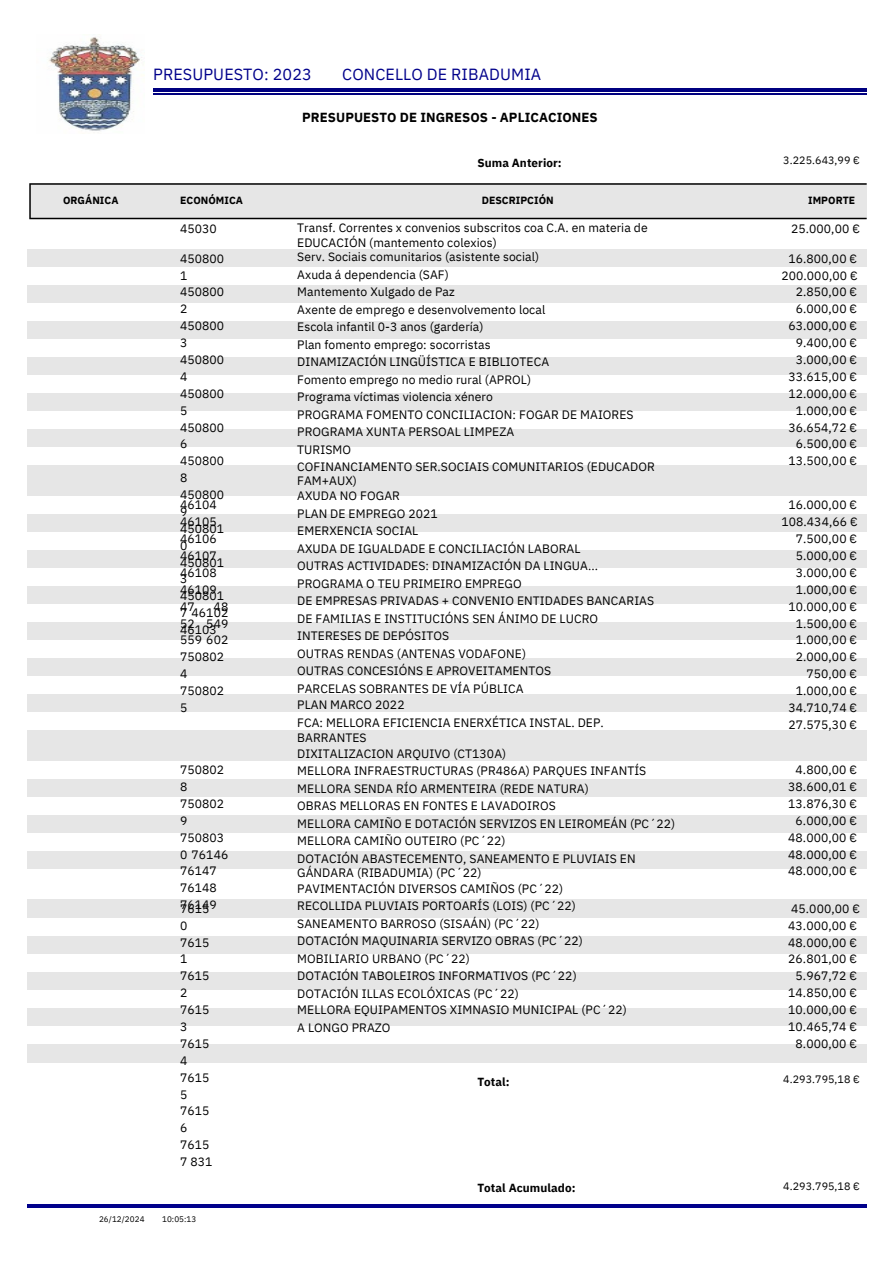
<style>
.page{position:relative;width:894px;height:1264px;background:#fff}
.page>*{position:absolute;margin:0;border:0;box-sizing:border-box;transform-origin:0 0}
.t1{font:16.05px "IBM Plex Sans";letter-spacing:.005em;color:#00008b}
.t2{font:700 13.05px "IBM Plex Sans";letter-spacing:.005em;color:#000}
.t3{font:12.15px/16.8px "IBM Plex Sans";letter-spacing:.005em;color:#000}
.t4{font:700 11.7px "IBM Plex Sans";letter-spacing:.005em;color:#000}
.t5{font:10.65px "IBM Plex Sans";letter-spacing:.005em;color:#000}
.t6{font:700 10.35px "IBM Plex Sans";letter-spacing:.005em;color:#000}
.t7{font:8.1px "IBM Plex Sans";letter-spacing:.005em;color:#000}
</style>
<div class="page">
<hr style="left:27px;top:1204px;width:839px;height:3px;background:#00008b">
<div style="left:27px;top:250px;width:839px;height:18px;background:#e6e6e6"></div>
<div style="left:27px;top:286px;width:839px;height:18px;background:#e6e6e6"></div>
<div style="left:27px;top:322px;width:839px;height:18px;background:#e6e6e6"></div>
<div style="left:27px;top:358px;width:839px;height:18px;background:#e6e6e6"></div>
<div style="left:27px;top:394px;width:839px;height:18px;background:#e6e6e6"></div>
<div style="left:27px;top:430px;width:839px;height:18px;background:#e6e6e6"></div>
<div style="left:27px;top:466px;width:839px;height:30px;background:#e6e6e6"></div>
<div style="left:27px;top:514px;width:839px;height:18px;background:#e6e6e6"></div>
<div style="left:27px;top:550px;width:839px;height:18px;background:#e6e6e6"></div>
<div style="left:27px;top:586px;width:839px;height:18px;background:#e6e6e6"></div>
<div style="left:27px;top:622px;width:839px;height:18px;background:#e6e6e6"></div>
<div style="left:27px;top:658px;width:839px;height:18px;background:#e6e6e6"></div>
<div style="left:27px;top:694px;width:839px;height:18px;background:#e6e6e6"></div>
<div style="left:27px;top:730px;width:839px;height:31px;background:#e6e6e6"></div>
<div style="left:27px;top:779px;width:839px;height:18px;background:#e6e6e6"></div>
<div style="left:27px;top:815px;width:839px;height:18px;background:#e6e6e6"></div>
<div style="left:27px;top:851px;width:839px;height:18px;background:#e6e6e6"></div>
<div style="left:27px;top:900px;width:839px;height:18px;background:#e6e6e6"></div>
<div style="left:27px;top:936px;width:839px;height:18px;background:#e6e6e6"></div>
<div style="left:27px;top:972px;width:839px;height:18px;background:#e6e6e6"></div>
<div style="left:27px;top:1008px;width:839px;height:18px;background:#e6e6e6"></div>
<div style="left:27px;top:1044px;width:839px;height:18px;background:#e6e6e6"></div>
<svg style="left:29px;top:183px;width:837px;height:36px;background:#d4d4d4"></svg>
<hr style="left:153px;top:89px;width:713px;height:3px;background:#000080">
<hr style="left:153px;top:93px;width:713px;height:2px;background:#000080">
<img style="left:48px;top:37px;width:94px;height:94px">
<h4 class="t1" style="left:153px;top:63px;width:160px">PRESUPUESTO: 2023</h4>
<h5 class="t1" style="left:342px;top:63px;width:200px">CONCELLO DE RIBADUMIA</h5>
<p class="t2" style="left:302px;top:108px;width:297px">PRESUPUESTO DE INGRESOS - APLICACIONES</p>
<h6 class="t4" style="left:477px;top:154px;width:86px">Suma Anterior:</h6>
<h1 class="t5" style="left:783px;top:153px;width:78px">3.225.643,99 €</h1>
<h3 class="t6" style="left:63px;top:194px;width:57px">ORGÁNICA</h3>
<h3 class="t6" style="left:180px;top:194px;width:64px">ECONÓMICA</h3>
<h3 class="t6" style="left:481px;top:194px;width:74px">DESCRIPCIÓN</h3>
<h3 class="t6" style="left:807px;top:194px;width:49px">IMPORTE</h3>
<h6 class="t3" style="left:180px;top:220px;width:38px">45030</h6>
<h3 class="t3" style="left:297px;top:220px;width:352px;line-height:14.7px">Transf. Correntes x convenios subscritos coa C.A. en materia de<br>EDUCACIÓN (mantemento colexios)<br>Serv. Sociais comunitarios (asistente social)</h3>
<h3 class="t3" style="left:297px;top:266px;width:159px">Axuda á dependencia (SAF)<br>Mantemento Xulgado de Paz</h3>
<h3 class="t3" style="left:297px;top:301px;width:249px">Axente de emprego e desenvolvemento local<br>Escola infantil 0-3 anos (gardería)</h3>
<h3 class="t3" style="left:297px;top:336px;width:253px">Plan fomento emprego: socorristas<br>DINAMIZACIÓN LINGÜÍSTICA E BIBLIOTECA</h3>
<h3 class="t3" style="left:297px;top:371px;width:235px">Fomento emprego no medio rural (APROL)<br>Programa víctimas violencia xénero</h3>
<h3 class="t3" style="left:297px;top:406px;width:338px">PROGRAMA FOMENTO CONCILIACION: FOGAR DE MAIORES<br>PROGRAMA XUNTA PERSOAL LIMPEZA</h3>
<h3 class="t3" style="left:297px;top:441px;width:359px">TURISMO<br>COFINANCIAMENTO SER.SOCIAIS COMUNITARIOS (EDUCADOR</h3>
<h3 class="t3" style="left:297px;top:473px;width:104px;line-height:14.7px">FAM+AUX)<br>AXUDA NO FOGAR</h3>
<h3 class="t3" style="left:297px;top:505px;width:142px">PLAN DE EMPREGO 2021<br>EMERXENCIA SOCIAL</h3>
<h3 class="t3" style="left:297px;top:540px;width:302px">AXUDA DE IGUALDADE E CONCILIACIÓN LABORAL<br>OUTRAS ACTIVIDADES: DINAMIZACIÓN DA LINGUA...</h3>
<h3 class="t3" style="left:297px;top:575px;width:358px">PROGRAMA O TEU PRIMEIRO EMPREGO<br>DE EMPRESAS PRIVADAS + CONVENIO ENTIDADES BANCARIAS</h3>
<h3 class="t3" style="left:297px;top:610px;width:302px">DE FAMILIAS E INSTITUCIÓNS SEN ÁNIMO DE LUCRO<br>INTERESES DE DEPÓSITOS</h3>
<h3 class="t3" style="left:297px;top:644px;width:255px">OUTRAS RENDAS (ANTENAS VODAFONE)<br>OUTRAS CONCESIÓNS E APROVEITAMENTOS</h3>
<h3 class="t3" style="left:297px;top:679px;width:228px">PARCELAS SOBRANTES DE VÍA PÚBLICA<br>PLAN MARCO 2022</h3>
<h3 class="t3" style="left:297px;top:715px;width:308px;line-height:14.7px">FCA: MELLORA EFICIENCIA ENERXÉTICA INSTAL. DEP.<br>BARRANTES</h3>
<h3 class="t3" style="left:297px;top:745px;width:350px">DIXITALIZACION ARQUIVO (CT130A)<br>MELLORA INFRAESTRUCTURAS (PR486A) PARQUES INFANTÍS</h3>
<h3 class="t3" style="left:297px;top:779px;width:293px">MELLORA SENDA RÍO ARMENTEIRA (REDE NATURA)<br>OBRAS MELLORAS EN FONTES E LAVADOIROS</h3>
<h3 class="t3" style="left:297px;top:814px;width:379px">MELLORA CAMIÑO E DOTACIÓN SERVIZOS EN LEIROMEÁN (PC´22)<br>MELLORA CAMIÑO OUTEIRO (PC´22)</h3>
<h3 class="t3" style="left:297px;top:850px;width:340px;line-height:14.7px">DOTACIÓN ABASTECEMENTO, SANEAMENTO E PLUVIAIS EN<br>GÁNDARA (RIBADUMIA) (PC´22)</h3>
<h3 class="t3" style="left:297px;top:880px;width:280px">PAVIMENTACIÓN DIVERSOS CAMIÑOS (PC´22)<br>RECOLLIDA PLUVIAIS PORTOARÍS (LOIS) (PC´22)</h3>
<h3 class="t3" style="left:297px;top:914px;width:287px">SANEAMENTO BARROSO (SISAÁN) (PC´22)<br>DOTACIÓN MAQUINARIA SERVIZO OBRAS (PC´22)</h3>
<h3 class="t3" style="left:297px;top:949px;width:281px">MOBILIARIO URBANO (PC´22)<br>DOTACIÓN TABOLEIROS INFORMATIVOS (PC´22)</h3>
<h3 class="t3" style="left:297px;top:984px;width:331px">DOTACIÓN ILLAS ECOLÓXICAS (PC´22)<br>MELLORA EQUIPAMENTOS XIMNASIO MUNICIPAL (PC´22)</h3>
<h3 class="t3" style="left:297px;top:1019px;width:95px">A LONGO PRAZO</h3>
<h3 class="t3" style="left:790px;top:220px;width:70px">25.000,00 €</h3>
<h6 class="t3" style="left:180px;top:250px;width:50px">450800<br>1<br>450800<br>2<br>450800<br>3<br>450800<br>4<br>450800<br>5<br>450800<br>6<br>450800<br>8<br>450800<br>9<br>450801<br>0<br>450801<br>3<br>450801<br>7 46102<br>46103</h6>
<h5 class="t3" style="left:781px;top:250px;width:78px;text-align:right">16.800,00 €<br>200.000,00 €<br>2.850,00 €<br>6.000,00 €<br>63.000,00 €<br>9.400,00 €<br>3.000,00 €<br>33.615,00 €<br>12.000,00 €<br>1.000,00 €<br>36.654,72 €<br>6.500,00 €<br>13.500,00 €</h5>
<h4 class="t3" style="left:781px;top:496px;width:78px;text-align:right">16.000,00 €<br>108.434,66 €<br>7.500,00 €<br>5.000,00 €<br>3.000,00 €<br>1.000,00 €<br>10.000,00 €<br>1.500,00 €<br>1.000,00 €<br>2.000,00 €<br>750,00 €<br>1.000,00 €<br>34.710,74 €<br>27.575,30 €</h4>
<h3 class="t3" style="left:180px;top:496px;width:38px;text-align:justify">46104<br>46105<br>46106<br>46107<br>46108<br>46109<br>47</h3>
<h3 class="t3" style="left:180px;top:597px;width:50px;text-indent:33px">48<br>52 549<br>559 602<br>750802<br>4<br>750802<br>5</h3>
<h3 class="t3" style="left:180px;top:761px;width:50px">750802<br>8<br>750802<br>9<br>750803<br>0 76146<br>76147<br>76148<br>76149</h3>
<h3 class="t3" style="left:788px;top:761px;width:70px;text-align:right">4.800,00 €<br>38.600,01 €<br>13.876,30 €<br>6.000,00 €<br>48.000,00 €<br>48.000,00 €<br>48.000,00 €</h3>
<h4 class="t3" style="left:788px;top:899px;width:73px;text-align:center">45.000,00 €<br>43.000,00 €<br>48.000,00 €<br>26.801,00 €<br>5.967,72 €<br>14.850,00 €<br>10.000,00 €<br>10.465,74 €<br>8.000,00 €</h4>
<h3 class="t3" style="left:180px;top:899px;width:34px">7615<br>0<br>7615<br>1<br>7615<br>2<br>7615<br>3<br>7615<br>4<br>7615<br>5<br>7615<br>6<br>7615<br>7 831</h3>
<h1 class="t5" style="left:783px;top:1072px;width:78px">4.293.795,18 €</h1>
<h6 class="t4" style="left:477px;top:1073px;width:34px">Total:</h6>
<h5 class="t7" style="left:99px;top:1213px;width:47px">26/12/2024</h5>
<p class="t7" style="left:162px;top:1213px;width:36px">10:05:13</p>
<h3 class="t4" style="left:477px;top:1180px;width:100px">Total Acumulado:</h3>
<h2 class="t5" style="left:783px;top:1178px;width:78px">4.293.795,18 €</h2>
</div>
